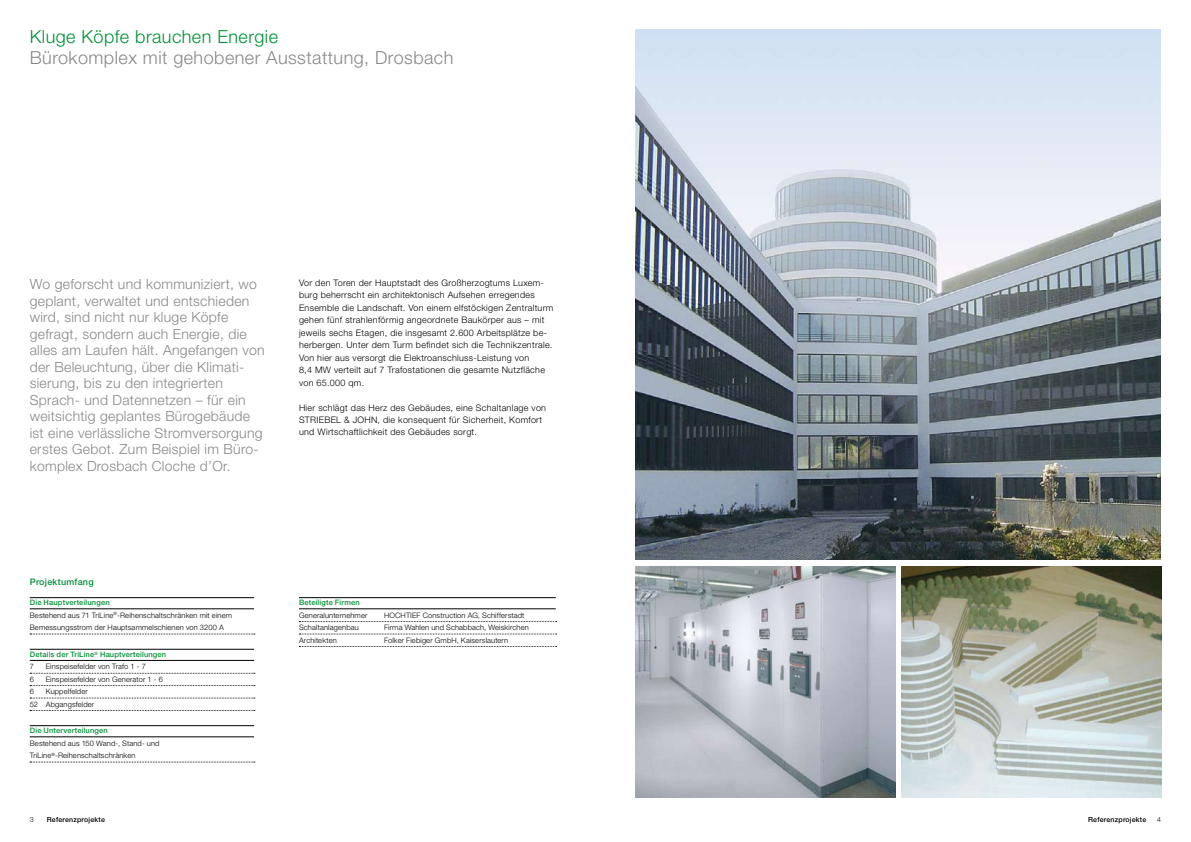
<style>
.page{position:relative;width:1191px;height:842px;background:#fff}
.page>*{position:absolute;margin:0;border:0;box-sizing:border-box;transform-origin:0 0}
.t1{font:300 18px "Helvetica Neue LT Pro";letter-spacing:.025em;color:#87888a}
.t2{font:300 18px "Helvetica Neue LT Pro";letter-spacing:.025em;color:#009036}
.t3{font:300 14px/16.5px "Helvetica Neue LT Pro";letter-spacing:.02em;color:#87888a}
.t4{font:300 9px/12.5px "Helvetica Neue LT Pro";letter-spacing:.03em;color:#000}
.t5{font:500 9px "Helvetica Neue LT Pro";letter-spacing:.03em;color:#009036}
.t6{font:300 7.5px/12.4px "Helvetica Neue LT Pro";letter-spacing:.02em;color:#000}
.t7{font:500 7.5px/12.4px "Helvetica Neue LT Pro";letter-spacing:.02em;color:#009036}
.t8{font:500 7px "Helvetica Neue LT Pro";letter-spacing:.03em;color:#000}
.t9{font:300 7px "Helvetica Neue LT Pro";color:#000}
.s1{font-weight:500;color:#009036}
.s2{font-weight:300;color:#000}
</style>
<div class="page">
<img style="left:635px;top:566px;width:260px;height:231px">
<img style="left:635px;top:30px;width:525px;height:530px">
<img style="left:901px;top:566px;width:260px;height:231px">
<hr style="left:30px;top:597px;width:224px;height:1px;background:#000">
<hr style="left:30px;top:609px;width:224px;height:1px;background:#000">
<svg style="left:30px;top:634px;width:225px;height:1px"></svg>
<hr style="left:30px;top:649px;width:224px;height:1px;background:#000">
<hr style="left:30px;top:660px;width:224px;height:1px;background:#000">
<svg style="left:30px;top:673px;width:225px;height:1px"></svg>
<svg style="left:30px;top:685px;width:225px;height:1px"></svg>
<svg style="left:30px;top:698px;width:225px;height:1px"></svg>
<svg style="left:30px;top:710px;width:225px;height:1px"></svg>
<hr style="left:30px;top:725px;width:224px;height:1px;background:#000">
<hr style="left:30px;top:737px;width:224px;height:1px;background:#000">
<svg style="left:30px;top:762px;width:225px;height:1px"></svg>
<hr style="left:299px;top:597px;width:257px;height:1px;background:#000">
<hr style="left:299px;top:609px;width:257px;height:1px;background:#000">
<svg style="left:299px;top:621px;width:257px;height:1px"></svg>
<svg style="left:299px;top:634px;width:257px;height:1px"></svg>
<svg style="left:299px;top:646px;width:257px;height:1px"></svg>
<h1 class="t2" style="left:30px;top:25px;width:250px">Kluge Köpfe brauchen Energie</h1>
<h1 class="t1" style="left:30px;top:46px;width:425px">Bürokomplex mit gehobener Ausstattung, Drosbach</h1>
<p class="t3" style="left:30px;top:276px;width:236px">Wo geforscht und kommuniziert, wo geplant, verwaltet und entschieden wird, sind nicht nur kluge Köpfe gefragt, sondern auch Energie, die alles am Laufen hält. Angefangen von der Beleuchtung, über die Klimati&shy;sierung, bis zu den integrierten Sprach- und Datennetzen – für ein weitsichtig geplantes Bürogebäude ist eine verlässliche Stromversorgung erstes Gebot. Zum Beispiel im Büro&shy;komplex Drosbach Cloche d’Or.</p>
<p class="t4" style="left:299px;top:276px;width:256px">Vor den Toren der Hauptstadt des Großherzogtums Luxem&shy;burg beherrscht ein architektonisch Aufsehen erregendes Ensemble die Landschaft. Von einem elfstöckigen Zentralturm gehen fünf strahlenförmig angeordnete Baukörper aus – mit jeweils sechs Etagen, die insgesamt 2.600 Arbeitsplätze be&shy;herbergen. Unter dem Turm befindet sich die Technikzentrale.<br>Von hier aus versorgt die Elektroanschluss-Leistung von<br>8,4 MW verteilt auf 7 Trafostationen die gesamte Nutzfläche von 65.000 qm.</p>
<p class="t4" style="left:299px;top:401px;width:249px">Hier schlägt das Herz des Gebäudes, eine Schaltanlage von<br>STRIEBEL &amp; JOHN, die konsequent für Sicherheit, Komfort und Wirtschaftlichkeit des Gebäudes sorgt.</p>
<p class="t5" style="left:30px;top:576px;width:65px">Projektumfang</p>
<p class="t6" style="left:30px;top:596px;width:204px"><span class="s1">Die Hauptverteilungen<br></span>Bestehend aus 71 TriLine<sup>®</sup>-Reihenschaltschränken mit einem<br>Bemessungsstrom der Hauptsammelschienen von 3200 A</p>
<p class="t7" style="left:30px;top:648px;width:138px">Details der TriLine<sup>®</sup> Hauptverteilungen<br><span class="s2">7</span></p>
<p class="t6" style="left:46px;top:660px;width:102px">Einspeisefelder von Trafo 1 - 7</p>
<p class="t6" style="left:30px;top:673px;width:6px">6</p>
<p class="t6" style="left:46px;top:673px;width:119px">Einspeisefelder von Generator 1 - 6</p>
<p class="t6" style="left:30px;top:685px;width:6px">6</p>
<p class="t6" style="left:30px;top:685px;width:66px;text-indent:16px">Kuppelfelder<br>52 Abgangsfelder</p>
<p class="t7" style="left:30px;top:724px;width:80px">Die Unterverteilungen</p>
<p class="t6" style="left:30px;top:737px;width:131px">Bestehend aus 150 Wand-, Stand- und<br>TriLine<sup>®</sup>-Reihenschaltschränken</p>
<p class="t7" style="left:299px;top:596px;width:62px">Beteiligte Firmen</p>
<p class="t6" style="left:299px;top:609px;width:70px">Generalunternehmer</p>
<p class="t6" style="left:384px;top:609px;width:142px">HOCHTIEF Construction AG, Schifferstadt</p>
<p class="t6" style="left:299px;top:621px;width:61px">Schaltanlagenbau</p>
<p class="t6" style="left:384px;top:621px;width:146px">Firma Wahlen und Schabbach, Weiskirchen</p>
<p class="t6" style="left:299px;top:634px;width:39px">Architekten</p>
<p class="t6" style="left:384px;top:634px;width:126px">Folker Fiebiger GmbH, Kaiserslautern</p>
<p class="t9" style="left:30px;top:815px;width:5px">3</p>
<p class="t8" style="left:47px;top:815px;width:60px">Referenzprojekte</p>
<p class="t8" style="left:1088px;top:815px;width:60px">Referenzprojekte</p>
<p class="t9" style="left:1157px;top:815px;width:5px">4</p>
</div>
